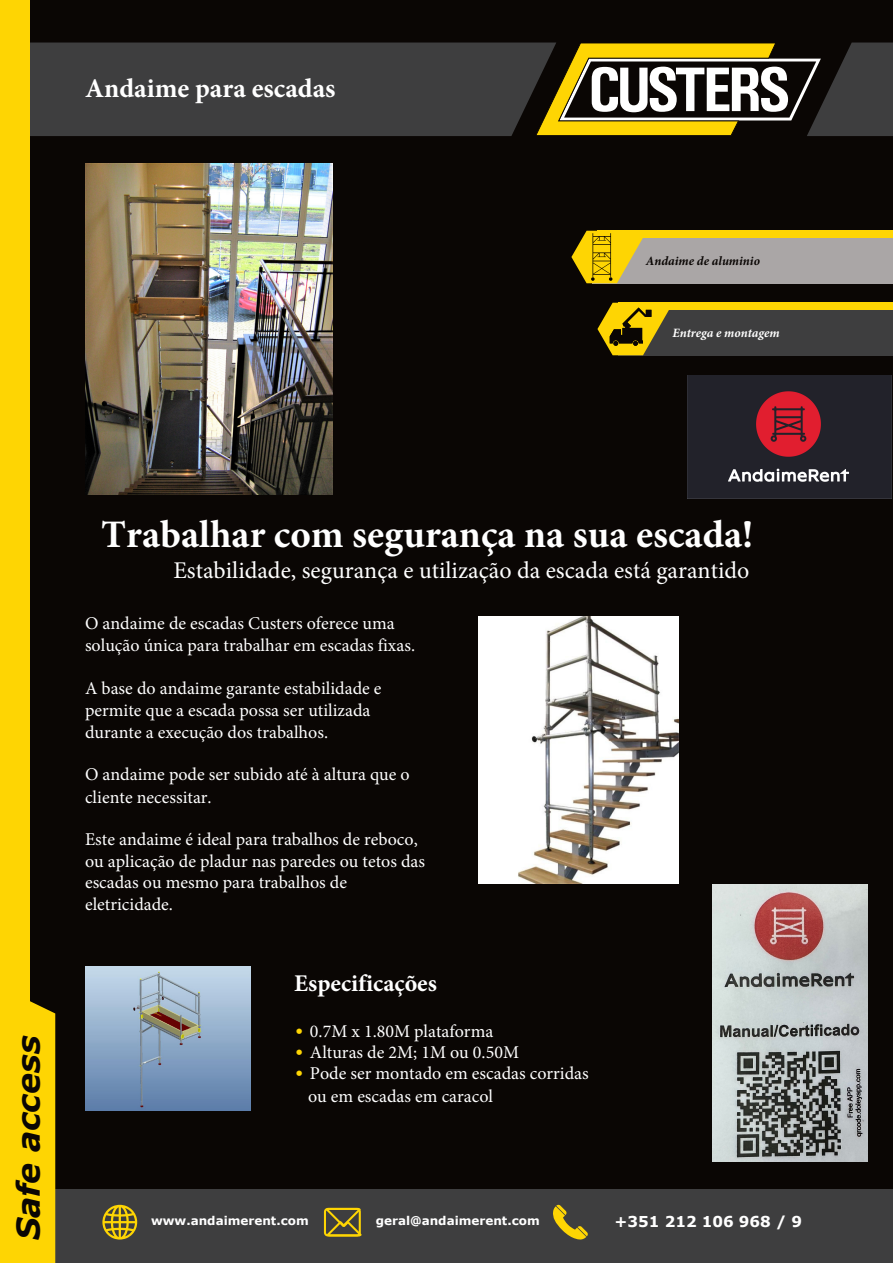
<style>
.page{position:relative;width:893px;height:1263px;background:#0a0604}
.page>*{position:absolute;margin:0;border:0;box-sizing:border-box;transform-origin:0 0}
.Titel{font:700 39px "Minion Pro";color:#fff}
.t1{font:italic 700 31.5px "Verdana Pro";color:#0a0604}
.t2{font:700 27px "Minion Pro";color:#fff}
.Titel-2{font:24px "Minion Pro";color:#fff}
.Subkop_specificaties{font:700 24px "Minion Pro";color:#fff}
.Platte_tekst{font:18px/21.6px "Minion Pro";color:#fff}
.t3{font:700 15px "Verdana";color:#fff}
.t4{font:italic 700 12.75px "Minion Pro";color:#0a0604}
.Titel-3{font:italic 700 12.75px "Minion Pro";color:#fff}
.t5{font:700 12px "Verdana";color:#fff}
.s1{font-family:"Verdana Pro";font-weight:300;color:#fed503}
</style>
<div class="page">
<div style="left:0;top:1189px;width:893px;height:74px;background:#3e3e3f"></div>
<div style="left:30px;top:43px;width:505px;height:93px;background:#3e3e3f"></div>
<svg style="left:324px;top:1208px;width:38px;height:28px"></svg>
<svg style="left:553px;top:1204px;width:35px;height:36px"></svg>
<svg style="left:102px;top:1205px;width:35px;height:34px"></svg>
<div style="left:0;top:0;width:30px;height:1263px;background:#fed503"></div>
<div style="left:30px;top:1001px;width:25px;height:262px;background:#fed503"></div>
<svg style="left:535px;top:43px;width:358px;height:93px"></svg>
<div style="left:618px;top:310px;width:275px;height:45px;background:#3e3e3f"></div>
<div style="left:592px;top:238px;width:301px;height:45px;background:#aaa6a6"></div>
<div style="left:618px;top:303px;width:275px;height:7px;background:#fed503"></div>
<div style="left:597px;top:231px;width:296px;height:7px;background:#fed503"></div>
<svg style="left:597px;top:303px;width:72px;height:52px"></svg>
<svg style="left:571px;top:231px;width:72px;height:52px"></svg>
<img style="left:85px;top:164px;width:248px;height:330px">
<img style="left:478px;top:617px;width:201px;height:267px">
<img style="left:85px;top:966px;width:165px;height:144px">
<img style="left:712px;top:885px;width:155px;height:276px">
<img style="left:687px;top:376px;width:204px;height:122px">
<p class="t2" style="left:85px;top:70px;width:252px">Andaime para escadas</p>
<p class="t4" style="left:646px;top:252px;width:116px">Andaime de aluminio</p>
<p class="Titel-3" style="left:672px;top:324px;width:109px">Entrega e montagem</p>
<h2 class="t1" style="left:8px;top:1240px;width:206px;rotate:-90deg">Safe access</h2>
<p class="Titel" style="left:101px;top:507px;width:653px">Trabalhar com segurança na sua escada!</p>
<p class="Titel-2" style="left:173px;top:554px;width:577px">Estabilidade, segurança e utilização da escada está garantido</p>
<p class="Platte_tekst" style="left:85px;top:613px;width:332px">O andaime de escadas Custers oferece uma solução única para trabalhar em escadas fixas.</p>
<p class="Platte_tekst" style="left:85px;top:677px;width:298px;line-height:22.2px">A base do andaime garante estabilidade e permite que a escada possa ser utilizada durante a execução dos trabalhos.</p>
<p class="Platte_tekst" style="left:85px;top:763px;width:326px;line-height:22.8px">O andaime pode ser subido até à altura que o cliente necessitar.</p>
<p class="Platte_tekst" style="left:85px;top:829px;width:342px">Este andaime é ideal para trabalhos de reboco, ou aplicação de pladur nas paredes ou tetos das escadas ou mesmo para trabalhos de eletricidade.</p>
<p class="Subkop_specificaties" style="left:294px;top:966px;width:144px">Especificações</p>
<p class="Platte_tekst" style="left:295px;top:1020px;width:200px"><span class="s1">•</span> 0.7M x 1.80M plataforma</p>
<p class="Platte_tekst" style="left:295px;top:1042px;width:225px"><span class="s1">•</span> Alturas de 2M; 1M ou 0.50M</p>
<p class="Platte_tekst" style="left:308px;top:1062px;width:282px;line-height:22.8px;text-indent:-13px"><span class="s1">•</span> Pode ser montado em escadas corridas ou em escadas em caracol</p>
<p class="t5" style="left:151px;top:1212px;width:159px">www.andaimerent.com</p>
<p class="t5" style="left:376px;top:1212px;width:166px">geral@andaimerent.com</p>
<p class="t3" style="left:615px;top:1211px;width:189px">+351 212 106 968 / 9</p>
</div>
